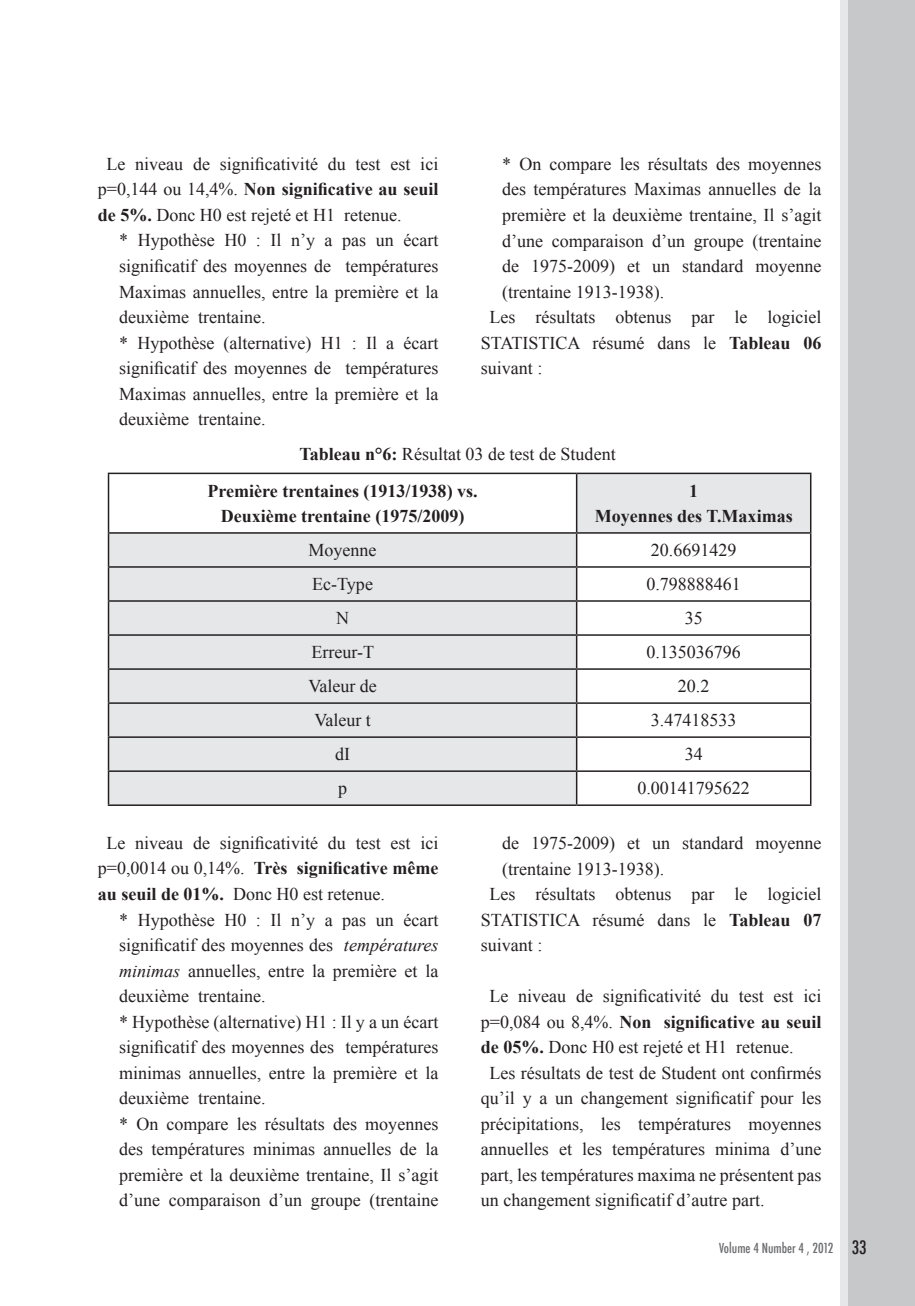
<style>
.page{position:relative;width:915px;height:1306px;background:#fff}
.page>*{position:absolute;margin:0;border:0;box-sizing:border-box;transform-origin:0 0}
.t1{font:18px/25.5px "Times New Roman";color:#231f20;text-align:justify}
.t2{font:700 18px/36.9px "Times New Roman";color:#231f20}
.t3{font:500 condensed 18px "Futura";color:#231f20}
.t4{font:500 condensed 13.5px "Futura";color:#6c6d70}
.s1{font-weight:700}
.s2{font-weight:400}
.s3{font-style:italic}
</style>
<div class="page">
<div style="left:839px;top:0;width:54px;height:1305px;background:#e6e7e9"></div>
<div style="left:847px;top:0;width:67px;height:1305px;background:#c7c8ca"></div>
<svg style="left:109px;top:474px;width:700px;height:330px;fill:#e6e7e9"></svg>
<hr style="left:108px;top:472px;width:468px;height:2px;background:#231f20">
<hr style="left:108px;top:474px;width:1px;height:58px;background:#231f20">
<hr style="left:576px;top:472px;width:235px;height:2px;background:#231f20">
<hr style="left:575px;top:474px;width:2px;height:58px;background:#231f20">
<hr style="left:809px;top:474px;width:2px;height:58px;background:#231f20">
<hr style="left:108px;top:532px;width:468px;height:1px;background:#231f20">
<hr style="left:108px;top:533px;width:1px;height:33px;background:#231f20">
<hr style="left:576px;top:532px;width:235px;height:1px;background:#231f20">
<hr style="left:575px;top:533px;width:2px;height:33px;background:#231f20">
<hr style="left:809px;top:533px;width:2px;height:33px;background:#231f20">
<hr style="left:108px;top:566px;width:468px;height:1px;background:#231f20">
<hr style="left:108px;top:567px;width:1px;height:33px;background:#231f20">
<hr style="left:576px;top:566px;width:235px;height:1px;background:#231f20">
<hr style="left:575px;top:567px;width:2px;height:33px;background:#231f20">
<hr style="left:809px;top:567px;width:2px;height:33px;background:#231f20">
<hr style="left:108px;top:600px;width:468px;height:1px;background:#231f20">
<hr style="left:108px;top:601px;width:1px;height:33px;background:#231f20">
<hr style="left:576px;top:600px;width:235px;height:1px;background:#231f20">
<hr style="left:575px;top:601px;width:2px;height:33px;background:#231f20">
<hr style="left:809px;top:601px;width:2px;height:33px;background:#231f20">
<hr style="left:108px;top:634px;width:468px;height:1px;background:#231f20">
<hr style="left:108px;top:635px;width:1px;height:33px;background:#231f20">
<hr style="left:576px;top:634px;width:235px;height:1px;background:#231f20">
<hr style="left:575px;top:635px;width:2px;height:33px;background:#231f20">
<hr style="left:809px;top:635px;width:2px;height:33px;background:#231f20">
<hr style="left:108px;top:668px;width:468px;height:1px;background:#231f20">
<hr style="left:108px;top:669px;width:1px;height:33px;background:#231f20">
<hr style="left:576px;top:668px;width:235px;height:1px;background:#231f20">
<hr style="left:575px;top:669px;width:2px;height:33px;background:#231f20">
<hr style="left:809px;top:669px;width:2px;height:33px;background:#231f20">
<hr style="left:108px;top:702px;width:468px;height:2px;background:#231f20">
<hr style="left:108px;top:704px;width:1px;height:32px;background:#231f20">
<hr style="left:576px;top:702px;width:235px;height:2px;background:#231f20">
<hr style="left:575px;top:704px;width:2px;height:32px;background:#231f20">
<hr style="left:809px;top:704px;width:2px;height:32px;background:#231f20">
<hr style="left:108px;top:736px;width:468px;height:2px;background:#231f20">
<hr style="left:108px;top:738px;width:1px;height:32px;background:#231f20">
<hr style="left:576px;top:736px;width:235px;height:2px;background:#231f20">
<hr style="left:575px;top:738px;width:2px;height:32px;background:#231f20">
<hr style="left:809px;top:738px;width:2px;height:32px;background:#231f20">
<hr style="left:108px;top:770px;width:468px;height:2px;background:#231f20">
<hr style="left:108px;top:772px;width:1px;height:32px;background:#231f20">
<hr style="left:576px;top:770px;width:235px;height:2px;background:#231f20">
<hr style="left:575px;top:772px;width:2px;height:32px;background:#231f20">
<hr style="left:809px;top:772px;width:2px;height:32px;background:#231f20">
<hr style="left:108px;top:804px;width:468px;height:2px;background:#231f20">
<hr style="left:576px;top:804px;width:235px;height:2px;background:#231f20">
<p class="t1" style="left:98px;top:151px;width:342px;text-indent:8px">Le niveau de significativité du test est ici p=0,144 ou 14,4%. <span class="s1">Non significative au seuil de 5%.</span> Donc H0 est rejeté et H1 retenue.</p>
<p class="t1" style="left:119px;top:227px;width:320px;text-align:left">* Hypothèse H0 : Il n’y a pas un écart significatif des moyennes de températures Maximas annuelles, entre la première et la deuxième trentaine.<br>* Hypothèse (alternative) H1 : Il a écart significatif des moyennes de températures Maximas annuelles, entre la première et la deuxième trentaine.</p>
<p class="t1" style="left:502px;top:151px;width:320px">* On compare les résultats des moyennes</p>
<p class="t1" style="left:502px;top:176px;width:320px">des températures Maximas annuelles de la</p>
<p class="t1" style="left:502px;top:202px;width:320px">première et la deuxième trentaine, Il s’agit</p>
<p class="t1" style="left:502px;top:227px;width:320px">d’une comparaison d’un groupe (trentaine</p>
<p class="t1" style="left:502px;top:253px;width:320px">de 1975-2009) et un standard moyenne</p>
<p class="t1" style="left:502px;top:278px;width:163px">(trentaine 1913-1938).</p>
<p class="t1" style="left:489px;top:304px;width:333px">Les résultats obtenus par le logiciel</p>
<p class="t1" style="left:481px;top:329px;width:342px">STATISTICA résumé dans le <span class="s1">Tableau 06</span></p>
<p class="t1" style="left:481px;top:355px;width:63px">suivant :</p>
<p class="t2" style="left:207px;top:434px;width:409px;text-indent:92px">Tableau n°6: <span class="s2">Résultat 03 de test de Student<br></span>Première trentaines (1913/1938) vs.</p>
<p class="t2" style="left:220px;top:497px;width:245px">Deuxième trentaine (1975/2009)</p>
<p class="t2" style="left:594px;top:477px;width:199px;line-height:25.5px;text-align:center">1<br>Moyennes des T.Maximas</p>
<p class="t1" style="left:308px;top:537px;width:69px">Moyenne</p>
<p class="t1" style="left:650px;top:537px;width:87px">20.6691429</p>
<p class="t1" style="left:312px;top:571px;width:62px">Ec-Type</p>
<p class="t1" style="left:646px;top:571px;width:96px">0.798888461</p>
<p class="t1" style="left:336px;top:605px;width:14px">N</p>
<p class="t1" style="left:684px;top:605px;width:19px">35</p>
<p class="t1" style="left:311px;top:639px;width:64px">Erreur-T</p>
<p class="t1" style="left:646px;top:639px;width:96px">0.135036796</p>
<p class="t1" style="left:308px;top:673px;width:70px">Valeur de</p>
<p class="t1" style="left:677px;top:673px;width:33px">20.2</p>
<p class="t1" style="left:314px;top:707px;width:58px">Valeur t</p>
<p class="t1" style="left:650px;top:707px;width:87px">3.47418533</p>
<p class="t1" style="left:335px;top:741px;width:16px">dI</p>
<p class="t1" style="left:684px;top:741px;width:19px">34</p>
<p class="t1" style="left:338px;top:775px;width:10px">p</p>
<p class="t1" style="left:637px;top:775px;width:114px">0.00141795622</p>
<p class="t1" style="left:98px;top:829px;width:342px;text-indent:8px">Le niveau de significativité du test est ici p=0,0014 ou 0,14%. <span class="s1">Très significative même au seuil de 01%.</span> Donc H0 est retenue.</p>
<p class="t1" style="left:119px;top:906px;width:320px;text-align:left">* Hypothèse H0 : Il n’y a pas un écart significatif des moyennes des <span class="s3">températures minimas</span> annuelles, entre la première et la deuxième trentaine.<br>* Hypothèse (alternative) H1 : Il y a un écart significatif des moyennes des températures minimas annuelles, entre la première et la deuxième trentaine.<br>* On compare les résultats des moyennes des températures minimas annuelles de la première et la deuxième trentaine, Il s’agit d’une comparaison d’un groupe (trentaine</p>
<p class="t1" style="left:502px;top:830px;width:320px">de 1975-2009) et un standard moyenne</p>
<p class="t1" style="left:502px;top:855px;width:163px">(trentaine 1913-1938).</p>
<p class="t1" style="left:489px;top:881px;width:333px">Les résultats obtenus par le logiciel</p>
<p class="t1" style="left:481px;top:906px;width:342px">STATISTICA résumé dans le <span class="s1">Tableau 07</span></p>
<p class="t1" style="left:481px;top:932px;width:63px">suivant :</p>
<p class="t1" style="left:489px;top:983px;width:333px">Le niveau de significativité du test est ici</p>
<p class="t2" style="left:481px;top:1002px;width:342px"><span class="s2">p=0,084 ou 8,4%.</span> Non significative au seuil</p>
<p class="t1" style="left:481px;top:1034px;width:314px"><span class="s1">de 05%.</span> Donc H0 est rejeté et H1 retenue.</p>
<p class="t1" style="left:489px;top:1059px;width:333px">Les résultats de test de Student ont confirmés</p>
<p class="t1" style="left:481px;top:1085px;width:342px">qu’il y a un changement significatif pour les</p>
<p class="t1" style="left:481px;top:1110px;width:342px">précipitations, les températures moyennes</p>
<p class="t1" style="left:481px;top:1136px;width:342px">annuelles et les températures minima d’une</p>
<p class="t1" style="left:481px;top:1161px;width:342px">part, les températures maxima ne présentent pas</p>
<p class="t1" style="left:481px;top:1187px;width:285px">un changement significatif d’autre part.</p>
<p class="t4" style="left:719px;top:1238px;width:116px">Volume 4 Number 4 , 2012</p>
<p class="t3" style="left:851px;top:1235px;width:16px">33</p>
</div>
